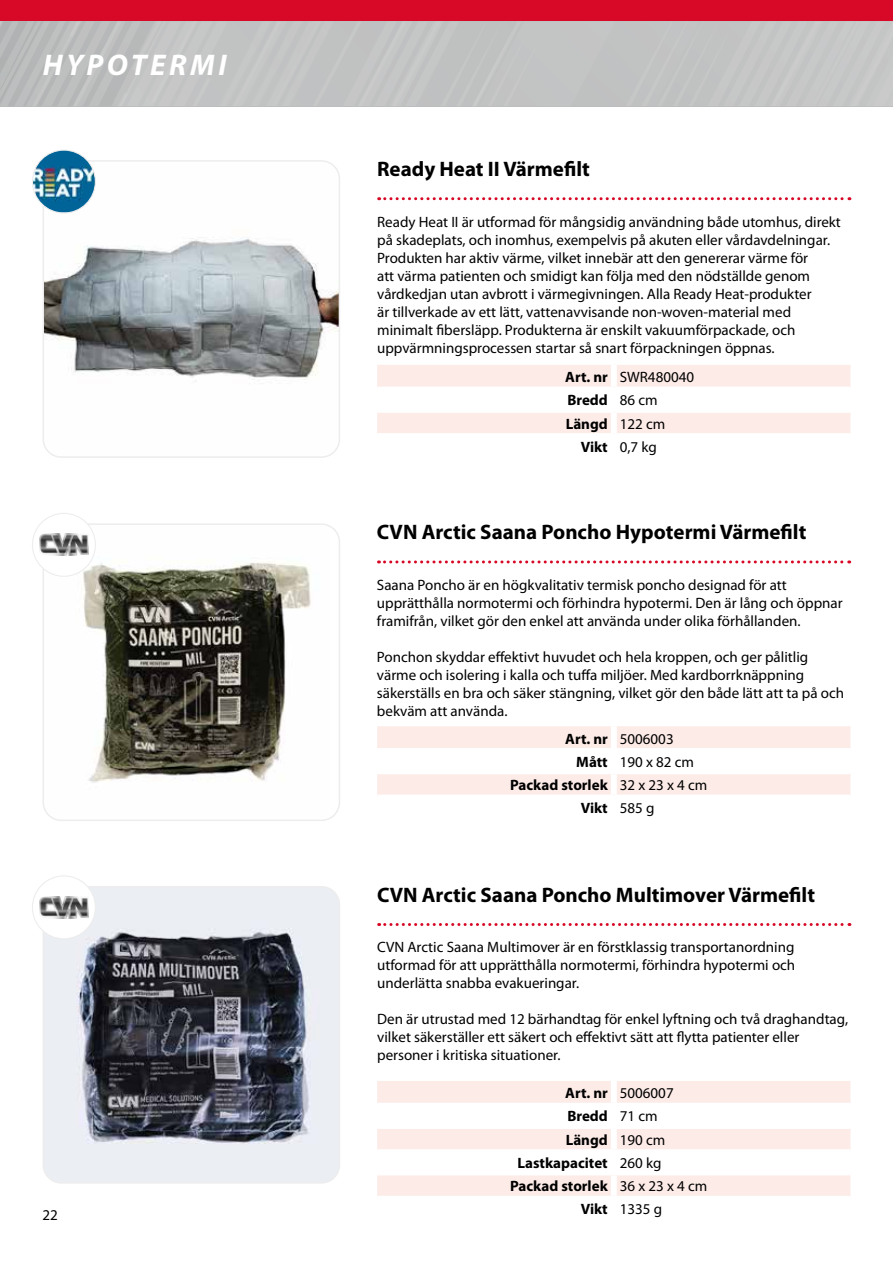
<style>
.page{position:relative;width:893px;height:1263px;background:#fff}
.page>*{position:absolute;margin:0;border:0;box-sizing:border-box;transform-origin:0 0}
.t1{font:italic 700 30px "Myriad Pro";letter-spacing:.12em;color:#fff}
.t2{font:700 21px "Myriad Pro";color:#000}
.t3{font:15px/18px "Myriad Pro";color:#000}
.t4{font:700 15px "Myriad Pro";color:#000}
.s1{font-weight:700}
.s2{font-weight:400}
</style>
<div class="page">
<div style="left:0;top:0;width:893px;height:21px;background:#d70926"></div>
<svg style="left:0;top:21px;width:893px;height:85px;background:#c1c2c2"></svg>
<svg style="left:379px;top:197px;width:471px;height:3px"></svg>
<svg style="left:378px;top:560px;width:472px;height:3px"></svg>
<svg style="left:377px;top:365px;width:473px;height:68px"></svg>
<div style="left:611px;top:365px;width:6px;height:22px;background:#fff"></div>
<div style="left:611px;top:390px;width:6px;height:20px;background:#fff"></div>
<div style="left:611px;top:413px;width:6px;height:20px;background:#fff"></div>
<hr style="left:377px;top:387px;width:237px;height:3px;background:#fff">
<hr style="left:614px;top:387px;width:236px;height:3px;background:#fff">
<hr style="left:377px;top:410px;width:237px;height:3px;background:#fff">
<hr style="left:614px;top:410px;width:236px;height:3px;background:#fff">
<svg style="left:377px;top:726px;width:473px;height:68px"></svg>
<div style="left:611px;top:726px;width:6px;height:22px;background:#fff"></div>
<div style="left:611px;top:751px;width:6px;height:20px;background:#fff"></div>
<div style="left:611px;top:774px;width:6px;height:20px;background:#fff"></div>
<hr style="left:377px;top:748px;width:237px;height:3px;background:#fff">
<hr style="left:614px;top:748px;width:236px;height:3px;background:#fff">
<hr style="left:377px;top:771px;width:237px;height:3px;background:#fff">
<hr style="left:614px;top:771px;width:236px;height:3px;background:#fff">
<img style="left:43px;top:889px;width:294px;height:294px">
<div style="left:43px;top:886px;width:297px;height:297px;border:2px solid #ededed;border-radius:18px"></div>
<svg style="left:379px;top:923px;width:471px;height:3px"></svg>
<div style="left:377px;top:1081px;width:473px;height:68px;background:#fcebe7"></div>
<svg style="left:377px;top:1106px;width:473px;height:20px"></svg>
<div style="left:377px;top:1175px;width:473px;height:21px;background:#fcebe7"></div>
<div style="left:611px;top:1081px;width:6px;height:22px;background:#fff"></div>
<div style="left:611px;top:1106px;width:6px;height:20px;background:#fff"></div>
<div style="left:611px;top:1129px;width:6px;height:20px;background:#fff"></div>
<div style="left:611px;top:1175px;width:6px;height:21px;background:#fff"></div>
<hr style="left:377px;top:1103px;width:237px;height:3px;background:#fff">
<hr style="left:614px;top:1103px;width:236px;height:3px;background:#fff">
<hr style="left:377px;top:1126px;width:237px;height:3px;background:#fff">
<hr style="left:614px;top:1126px;width:236px;height:3px;background:#fff">
<img style="left:43px;top:163px;width:294px;height:292px">
<div style="left:43px;top:160px;width:297px;height:298px;border:2px solid #ededed;border-radius:18px"></div>
<img style="left:43px;top:526px;width:268px;height:292px">
<div style="left:43px;top:523px;width:297px;height:298px;border:2px solid #ededed;border-radius:18px"></div>
<div style="left:32px;top:876px;width:63px;height:63px;background:#fff;border-radius:50%"></div>
<img style="left:40px;top:896px;width:48px;height:22px">
<div style="left:32px;top:875px;width:64px;height:64px;border:1px solid #ededed;border-radius:50%"></div>
<div style="left:32px;top:513px;width:63px;height:63px;background:#fff;border-radius:50%"></div>
<img style="left:40px;top:534px;width:48px;height:22px">
<div style="left:32px;top:513px;width:64px;height:64px;border:1px solid #ededed;border-radius:50%"></div>
<img style="left:34px;top:150px;width:61px;height:63px">
<div style="left:32px;top:150px;width:64px;height:64px;border:1px solid #ededed;border-radius:50%"></div>
<h1 class="t1" style="left:43px;top:45px;width:185px">HYPOTERMI</h1>
<p class="t3" style="left:43px;top:1206px;width:17px">22</p>
<h2 class="t2" style="left:377px;top:155px;width:214px">Ready Heat II Värmefilt</h2>
<p class="t3" style="left:377px;top:212px;width:465px">Ready Heat II är utformad för mångsidig användning både utomhus, direkt på skadeplats, och inomhus, exempelvis på akuten eller vårdavdelningar.<br>Produkten har aktiv värme, vilket innebär att den genererar värme för<br>att värma patienten och smidigt kan följa med den nödställde genom vårdkedjan utan avbrott i värmegivningen. Alla Ready Heat-produkter<br>är tillverkade av ett lätt, vattenavvisande non-woven-material med minimalt fibersläpp. Produkterna är enskilt vakuumförpackade, och uppvärmningsprocessen startar så snart förpackningen öppnas.</p>
<p class="t3" style="left:565px;top:368px;width:130px"><span class="s1">Art. nr</span> SWR480040</p>
<p class="t4" style="left:567px;top:390px;width:92px">Bredd <span class="s2">86 cm</span></p>
<p class="t4" style="left:566px;top:414px;width:101px">Längd <span class="s2">122 cm</span></p>
<p class="t3" style="left:581px;top:438px;width:77px"><span class="s1">Vikt</span> 0,7 kg</p>
<h2 class="t2" style="left:377px;top:518px;width:431px">CVN Arctic Saana Poncho Hypotermi Värmefilt</h2>
<p class="t3" style="left:377px;top:576px;width:467px">Saana Poncho är en högkvalitativ termisk poncho designad för att upprätthålla normotermi och förhindra hypotermi. Den är lång och öppnar framifrån, vilket gör den enkel att använda under olika förhållanden.</p>
<p class="t3" style="left:377px;top:648px;width:469px">Ponchon skyddar effektivt huvudet och hela kroppen, och ger pålitlig värme och isolering i kalla och tuffa miljöer. Med kardborrknäppning säkerställs en bra och säker stängning, vilket gör den både lätt att ta på och bekväm att använda.</p>
<p class="t3" style="left:565px;top:729px;width:110px"><span class="s1">Art. nr</span> 5006003</p>
<p class="t3" style="left:576px;top:752px;width:119px"><span class="s1">Mått</span> 190 x 82 cm</p>
<p class="t4" style="left:510px;top:775px;width:199px">Packad storlek <span class="s2">32 x 23 x 4 cm</span></p>
<p class="t4" style="left:581px;top:798px;width:75px">Vikt <span class="s2">585 g</span></p>
<h2 class="t2" style="left:377px;top:881px;width:439px">CVN Arctic Saana Poncho Multimover Värmefilt</h2>
<p class="t3" style="left:377px;top:938px;width:420px;text-align:justify">CVN Arctic Saana Multimover är en förstklassig transportanordning utformad för att upprätthålla normotermi, förhindra hypotermi och underlätta snabba evakueringar.</p>
<p class="t3" style="left:377px;top:1010px;width:472px">Den är utrustad med 12 bärhandtag för enkel lyftning och två draghandtag, vilket säkerställer ett säkert och effektivt sätt att flytta patienter eller personer i kritiska situationer.</p>
<p class="t3" style="left:565px;top:1084px;width:110px"><span class="s1">Art. nr</span> 5006007</p>
<p class="t4" style="left:567px;top:1106px;width:92px">Bredd <span class="s2">71 cm</span></p>
<p class="t4" style="left:566px;top:1130px;width:101px">Längd <span class="s2">190 cm</span></p>
<p class="t4" style="left:517px;top:1153px;width:146px">Lastkapacitet <span class="s2">260 kg</span></p>
<p class="t4" style="left:510px;top:1176px;width:199px">Packad storlek <span class="s2">36 x 23 x 4 cm</span></p>
<p class="t3" style="left:581px;top:1200px;width:83px"><span class="s1">Vikt</span> 1335 g</p>
</div>
